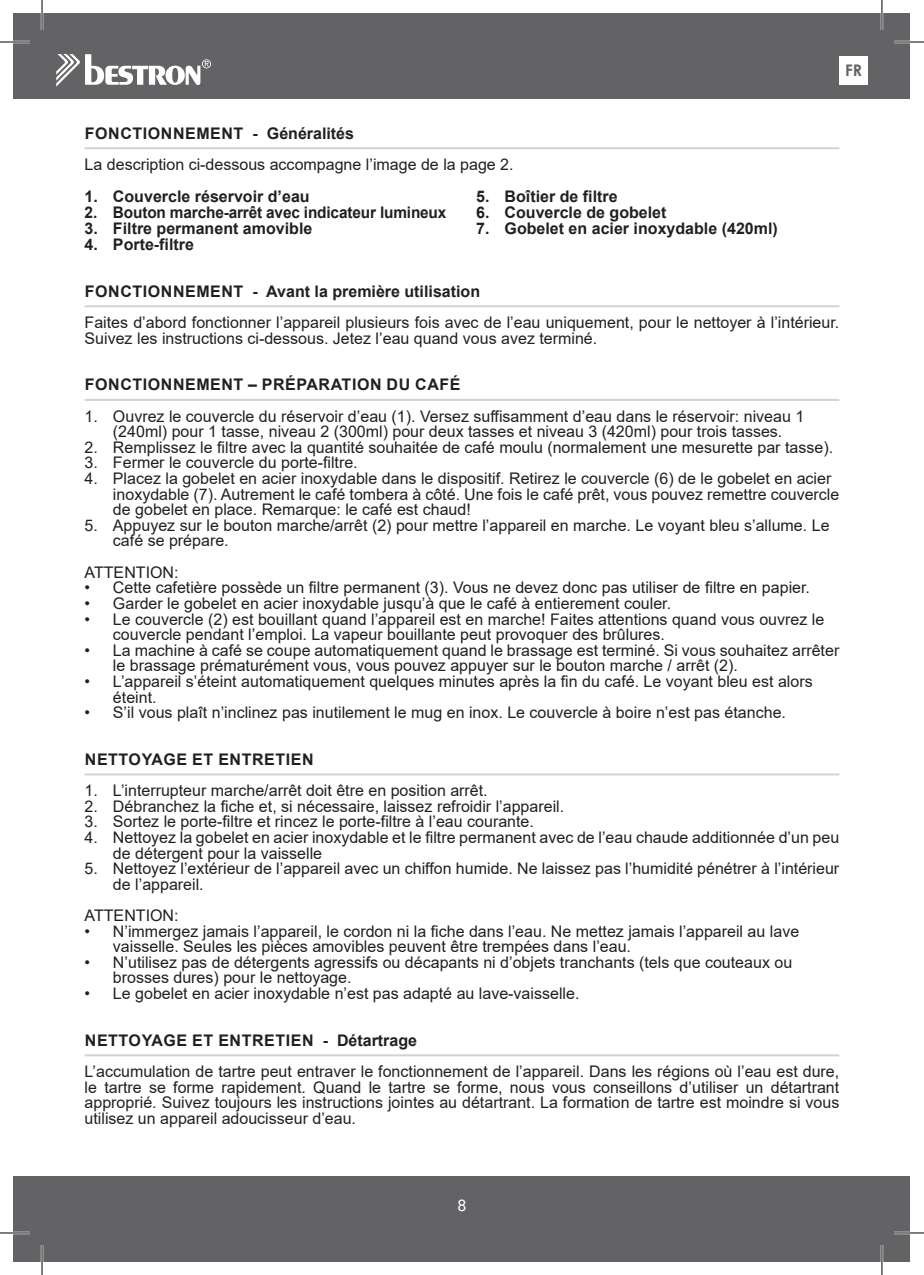
<style>
.page{position:relative;width:924px;height:1275px;background:#fff}
.page>*{position:absolute;margin:0;border:0;box-sizing:border-box;transform-origin:0 0}
.t1{font:16px/15.6px "Arial";color:#231f20}
.t2{font:700 16px "Arial";color:#231f20}
.t3{font:700 16px "Arial";letter-spacing:.035em;color:#231f20}
.t4{font:700 16px "Arial";color:#231f20;scale:.96 1}
.t5{font:700 16px "Century Gothic";color:#636366}
.t6{font:16px "Roboto";color:#fff}
</style>
<div class="page">
<div style="left:14px;top:14px;width:895px;height:85px;background:#636366"></div>
<div style="left:14px;top:1176px;width:895px;height:85px;background:#636366"></div>
<svg style="left:56px;top:54px;width:155px;height:33px"></svg>
<div style="left:839px;top:56px;width:28px;height:29px;background:#fff"></div>
<hr style="left:85px;top:147px;width:754px;height:2px;background:#d1d2d4">
<hr style="left:85px;top:305px;width:754px;height:2px;background:#d1d2d4">
<hr style="left:85px;top:399px;width:754px;height:2px;background:#d1d2d4">
<hr style="left:85px;top:773px;width:754px;height:2px;background:#d1d2d4">
<hr style="left:85px;top:1054px;width:754px;height:2px;background:#d1d2d4">
<hr style="left:0;top:41px;width:30px;height:2px;background:#fff">
<hr style="left:893px;top:41px;width:30px;height:2px;background:#fff">
<hr style="left:0;top:1231px;width:30px;height:3px;background:#fff">
<hr style="left:893px;top:1231px;width:30px;height:3px;background:#fff">
<hr style="left:41px;top:0;width:2px;height:30px;background:#fff">
<hr style="left:41px;top:1245px;width:2px;height:30px;background:#fff">
<hr style="left:880px;top:0;width:2px;height:30px;background:#fff">
<hr style="left:880px;top:1245px;width:2px;height:30px;background:#fff">
<hr style="left:0;top:42px;width:30px;height:1px;background:#000">
<hr style="left:893px;top:42px;width:30px;height:1px;background:#000">
<hr style="left:0;top:1232px;width:30px;height:1px;background:#000">
<hr style="left:893px;top:1232px;width:30px;height:1px;background:#000">
<hr style="left:42px;top:0;width:1px;height:30px;background:#000">
<hr style="left:42px;top:1245px;width:1px;height:30px;background:#000">
<hr style="left:881px;top:0;width:1px;height:30px;background:#000">
<hr style="left:881px;top:1245px;width:1px;height:30px;background:#000">
<p class="t3" style="left:85px;top:122px;width:270px">FONCTIONNEMENT - Généralités</p>
<p class="t1" style="left:85px;top:157px;width:430px">La description ci-dessous accompagne l’image de la page 2.</p>
<p class="t2" style="left:85px;top:185px;width:226px">1. Couvercle réservoir d’eau</p>
<p class="t4" style="left:85px;top:201px;width:378px">2. Bouton marche-arrêt avec indicateur lumineux</p>
<p class="t2" style="left:85px;top:217px;width:229px">3. Filtre permanent amovible</p>
<p class="t2" style="left:85px;top:233px;width:111px">4. Porte-filtre</p>
<p class="t2" style="left:476px;top:185px;width:143px">5. Boîtier de filtre</p>
<p class="t2" style="left:476px;top:201px;width:192px">6. Couvercle de gobelet</p>
<p class="t2" style="left:476px;top:217px;width:303px">7. Gobelet en acier inoxydable (420ml)</p>
<p class="t5" style="left:844px;top:58px;width:18px">FR</p>
<p class="t2" style="left:85px;top:280px;width:396px">FONCTIONNEMENT - Avant la première utilisation</p>
<p class="t1" style="left:85px;top:314px;width:756px">Faites d’abord fonctionner l’appareil plusieurs fois avec de l’eau uniquement, pour le nettoyer à l’intérieur.<br>Suivez les instructions ci-dessous. Jetez l’eau quand vous avez terminé.</p>
<p class="t3" style="left:85px;top:373px;width:377px">FONCTIONNEMENT – PRÉPARATION DU CAFÉ</p>
<p class="t1" style="left:85px;top:408px;width:721px;text-align:center">1. Ouvrez le couvercle du réservoir d’eau (1). Versez suffisamment d’eau dans le réservoir: niveau 1 (240ml) pour 1 tasse, niveau 2 (300ml) pour deux tasses et niveau 3 (420ml) pour trois tasses.</p>
<p class="t1" style="left:85px;top:439px;width:749px">2. Remplissez le filtre avec la quantité souhaitée de café moulu (normalement une mesurette par tasse).</p>
<p class="t1" style="left:85px;top:455px;width:274px">3. Fermer le couvercle du porte-filtre.</p>
<p class="t1" style="left:113px;top:470px;width:727px;text-indent:-28px">4. Placez la gobelet en acier inoxydable dans le dispositif. Retirez le couvercle (6) de le gobelet en acier inoxydable (7). Autrement le café tombera à côté. Une fois le café prêt, vous pouvez remettre couvercle de gobelet en place. Remarque: le café est chaud!</p>
<p class="t1" style="left:113px;top:517px;width:717px;text-indent:-28px">5. Appuyez sur le bouton marche/arrêt (2) pour mettre l’appareil en marche. Le voyant bleu s’allume. Le café se prépare.</p>
<p class="t1" style="left:85px;top:564px;width:95px">ATTENTION:</p>
<p class="t1" style="left:85px;top:580px;width:726px">• Cette cafetière possède un filtre permanent (3). Vous ne devez donc pas utiliser de filtre en papier.</p>
<p class="t1" style="left:85px;top:595px;width:588px">• Garder le gobelet en acier inoxydable jusqu’à que le café à entierement couler.</p>
<p class="t1" style="left:113px;top:611px;width:712px;text-indent:-28px">• Le couvercle (2) est bouillant quand l’appareil est en marche! Faites attentions quand vous ouvrez le couvercle pendant l’emploi. La vapeur bouillante peut provoquer des brûlures.</p>
<p class="t1" style="left:113px;top:642px;width:727px;text-indent:-28px">• La machine à café se coupe automatiquement quand le brassage est terminé. Si vous souhaitez arrêter le brassage prématurément vous, vous pouvez appuyer sur le bouton marche / arrêt (2).</p>
<p class="t1" style="left:113px;top:673px;width:701px;text-indent:-28px">• L’appareil s’éteint automatiquement quelques minutes après la fin du café. Le voyant bleu est alors éteint.</p>
<p class="t1" style="left:85px;top:704px;width:702px">• S’il vous plaît n’inclinez pas inutilement le mug en inox. Le couvercle à boire n’est pas étanche.</p>
<p class="t3" style="left:85px;top:748px;width:230px">NETTOYAGE ET ENTRETIEN</p>
<p class="t1" style="left:85px;top:782px;width:404px">1. L’interrupteur marche/arrêt doit être en position arrêt.</p>
<p class="t1" style="left:85px;top:798px;width:481px">2. Débranchez la fiche et, si nécessaire, laissez refroidir l’appareil.</p>
<p class="t1" style="left:85px;top:814px;width:450px">3. Sortez le porte-filtre et rincez le porte-filtre à l’eau courante.</p>
<p class="t1" style="left:113px;top:829px;width:727px;text-indent:-28px">4. Nettoyez la gobelet en acier inoxydable et le filtre permanent avec de l’eau chaude additionnée d’un peu de détergent pour la vaisselle</p>
<p class="t1" style="left:113px;top:860px;width:727px;text-indent:-28px">5. Nettoyez l’extérieur de l’appareil avec un chiffon humide. Ne laissez pas l’humidité pénétrer à l’intérieur de l’appareil.</p>
<p class="t1" style="left:85px;top:907px;width:95px">ATTENTION:</p>
<p class="t1" style="left:113px;top:923px;width:687px;text-indent:-28px">• N’immergez jamais l’appareil, le cordon ni la fiche dans l’eau. Ne mettez jamais l’appareil au lave vaisselle. Seules les pièces amovibles peuvent être trempées dans l’eau.</p>
<p class="t1" style="left:113px;top:954px;width:680px;text-indent:-28px">• N’utilisez pas de détergents agressifs ou décapants ni d’objets tranchants (tels que couteaux ou brosses dures) pour le nettoyage.</p>
<p class="t1" style="left:85px;top:985px;width:496px">• Le gobelet en acier inoxydable n’est pas adapté au lave-vaisselle.</p>
<p class="t3" style="left:85px;top:1029px;width:333px">NETTOYAGE ET ENTRETIEN - Détartrage</p>
<p class="t1" style="left:85px;top:1063px;width:756px;text-align:justify">L’accumulation de tartre peut entraver le fonctionnement de l’appareil. Dans les régions où l’eau est dure, le tartre se forme rapidement. Quand le tartre se forme, nous vous conseillons d’utiliser un détartrant approprié. Suivez toujours les instructions jointes au détartrant. La formation de tartre est moindre si vous utilisez un appareil adoucisseur d’eau.</p>
<p class="t6" style="left:457px;top:1193px;width:10px">8</p>
</div>
